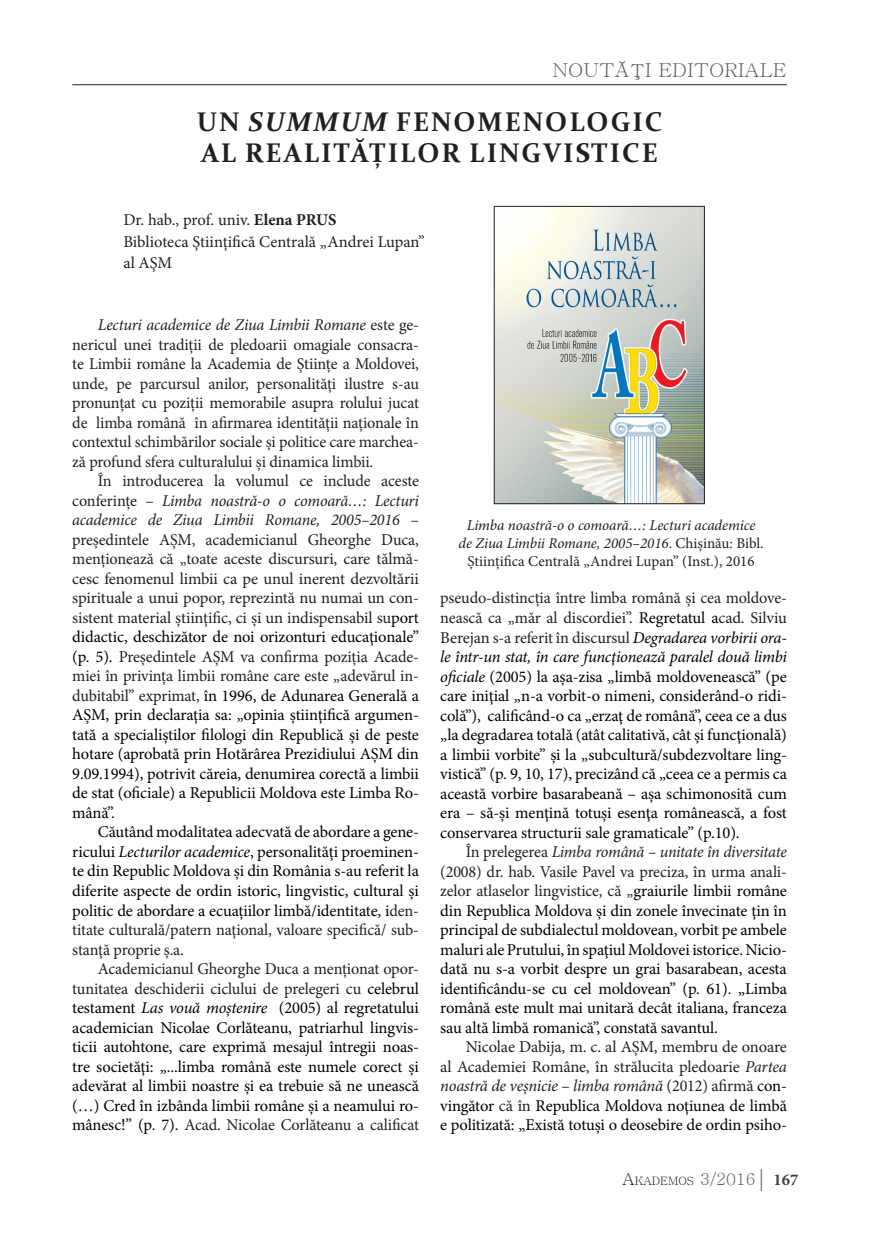
<style>
.page{position:relative;width:872px;height:1234px;background:#fff}
.page>*{position:absolute;margin:0;border:0;box-sizing:border-box;transform-origin:0 0}
.titluri{font:700 27px/31.5px "Constantia";letter-spacing:.07em;color:#231f20}
.t1{font:19.2px "Batang";color:#636366;scale:1.06 1}
.Text_de_baza{font:16.5px/19.5px "Minion Pro";letter-spacing:-.01em;color:#000;text-align:justify}
.Text_de_baza-2{font:16.5px/19.5px "Minion Pro";letter-spacing:-.01em;color:#231f20;text-align:justify}
.Autor{font:16.5px "Minion Pro";color:#231f20}
.legenda{font:italic 15px/18px "Minion Pro";letter-spacing:-.005em;color:#231f20;text-align:center}
.t2{font:11.55px "Batang";color:#231f20}
.s1{font-style:italic}
.s2{font-weight:700}
.s3{color:#000}
.s4{color:#231f20}
.s5{font-style:normal}
.s6{font-style:italic;color:#231f20}
.s7{font-size:16.5px}
.s8{font-size:16.5px;color:#636366}
.s9{font-family:"Garamond";font-size:24px;color:#636366}
.s10{font-family:"Minion Pro";font-weight:700;font-size:16.5px;color:#3e3e3f}
</style>
<div class="page">
<hr style="left:72px;top:84px;width:715px;height:1px;background:#231f20">
<img style="left:496px;top:208px;width:206px;height:294px">
<div style="left:494px;top:206px;width:210px;height:298px;border:1px solid #231f20"></div>
<p class="t1" style="left:552px;top:60px;width:222px">NOUTĂŢI EDITORIALE</p>
<p class="titluri" style="left:197px;top:105px;width:467px">UN <span class="s1">SUMMUM</span> FENOMENOLOGIC<br>AL REALITĂȚILOR LINGVISTICE</p>
<p class="Autor" style="left:123px;top:209px;width:215px">Dr. hab., prof. univ. <span class="s2">Elena PRUS</span></p>
<p class="Autor" style="left:123px;top:230px;width:303px">Biblioteca Ştiinţifică Centrală „Andrei Lupan”</p>
<p class="Autor" style="left:123px;top:251px;width:50px">al AŞM</p>
<p class="Text_de_baza-2" style="left:72px;top:315px;width:348px;text-indent:26px"><span class="s1">Lecturi academice de Ziua Limbii Romane</span> este ge&shy;nericul unei tradiții de pledoarii omagiale consacra&shy;te Limbii române la Academia de Științe a Moldovei, unde, pe parcursul anilor, personalități ilustre s-au pronunțat cu poziții memorabile asupra rolului jucat de limba română în afirmarea identității naționale în contextul schimbărilor sociale și politice care marchea&shy;ză profund sfera culturalului și dinamica limbii.</p>
<p class="Text_de_baza-2" style="left:72px;top:471px;width:348px;text-indent:26px">În introducerea la volumul ce include aceste conferințe – <span class="s1">Limba noastră-o o comoară…: Lecturi academice de Ziua Limbii Romane, 2005–2016</span> – președintele AȘM, academicianul Gheorghe Duca, menționează că „toate aceste discursuri, care tălmă&shy;cesc fenomenul limbii ca pe unul inerent dezvoltării spirituale a unui popor, reprezintă nu numai un con&shy;sistent material ştiinţific, ci şi un indispensabil su<span class="s3">port didactic, deschizător de noi orizonturi educaţionale” (p. 5).</span> Președintele AȘM va confirma poziția Acade&shy;miei în privința limbii române care este „adevărul in&shy;dubitabil” exprimat, <span class="s3">în 1996, de Adunarea Generală a AŞM, prin declaraţia sa: „opinia ştiinţifică argumen&shy;tată a specialiştilor filologi din Republică şi de peste hotare (aprobată prin Hotărârea Prezidiului AŞM din 9.09.1994), potrivit căreia, denumirea corectă a limbii de stat (oficiale) a Republicii Moldova este Limba Ro&shy;mână”.</span></p>
<p class="Text_de_baza" style="left:72px;top:822px;width:348px;text-indent:26px">Căutând modalitatea adecvată de abordare a gene&shy;ricului <span class="s1">Lecturilor academice</span>, personalități proeminen&shy;te din Republic Moldova și din România s-au referit la diferite aspecte de ordin istoric, lingvistic, cultural și politic de abordare a ecuațiilor limbă/identitate, i<span class="s4">den&shy;titate culturală/patern naţional, valoare specifică/ sub&shy;stanţă proprie ș.a.</span></p>
<p class="Text_de_baza" style="left:72px;top:958px;width:348px;text-indent:26px"><span class="s4">Academicianul Gheorghe Duca a menționat opor&shy;tunitatea deschiderii ciclului de prelegeri cu</span> celebrul testament <span class="s1">Las vouă moștenire</span> (2005) al regretatului academician Nicolae Corlăteanu, patriarhul lingvis&shy;ticii autohtone, care exprimă mesajul întregii noas&shy;tre societăţi: „...limba română este numele corect şi adevărat al limbii noastre şi ea trebuie să ne unească (…) Cred în izbânda limbii române şi a neamului ro&shy;mânesc!” (p. 7). <span class="s4">Acad. Nicolae Corlăteanu a calificat</span></p>
<p class="legenda" style="left:458px;top:516px;width:307px">Limba noastră-o o comoară…: Lecturi academice de Ziua Limbii Romane, 2005–2016<span class="s5">. Chișinău: Bibl.<br>Științifica Centrală „Andrei Lupan” (Inst.), 2016</span></p>
<p class="Text_de_baza" style="left:440px;top:588px;width:348px"><span class="s4">pseudo-distincția între limba română și cea moldove&shy;nească ca „măr al discordiei”.</span> Regretatul a<span class="s4">cad. Silviu Berejan s-a referit în discursul</span> <span class="s1">Degradarea vorbirii ora&shy;le într-un stat, în care funcţionează paralel două limbi oficiale</span> (2005) la aşa-zisa „limbă moldovenească” (pe care iniţial „n-a vorbit-o nimeni, considerând-o ridi&shy;colă”), calificând-o ca „erzaţ de română”, ceea ce a dus „la degradarea totală (atât calitativă, cât şi funcţională) a limbii vorbite” și la „subcultură/subdezvoltare ling&shy;vistică” (p. 9, 10, 17), precizând că „ceea ce a permis ca această vorbire basarabeană – aşa schimonosită cum era – să-şi menţină totuşi esenţa românească, a fost conservarea structurii sale gramaticale” (p.10).</p>
<p class="Text_de_baza" style="left:440px;top:842px;width:348px;text-indent:26px"><span class="s4">În prelegerea</span> <span class="s6">Limba română – unitate în diversitate </span><span class="s4">(2008) dr. hab. Vasile Pavel va preciza, în urma anali&shy;zelor atlaselor lingvistice, că „</span>graiurile limbii române din Republica Moldova şi din zonele învecinate ţin în principal de subdialectul moldovean, vorbit pe ambele maluri ale Prutului, în spaţiul Moldovei istorice. Nicio&shy;dată nu s-a vorbit despre un grai basarabean, acesta identificându-se cu cel moldovean” (p. 61). „Limba română este mult mai unitară decât italiana, franceza sau altă limbă romanică”, constată savantul.</p>
<p class="Text_de_baza-2" style="left:440px;top:1037px;width:348px;text-indent:26px">Nicolae Dabija, m. c. al AȘM, membru de onoare al Academiei Române, în strălucita pledoarie <span class="s1">Partea noastră de veşnicie – limba română</span> (2012) afirmă <span class="s3">con&shy;vingător</span> că în <span class="s3">Republica Moldova noţiunea de limbă e politizată: „Există totuşi o deosebire de ordin psiho-</span></p>
<p class="t2" style="left:622px;top:1175px;width:177px"><span class="s7">A</span>KADEMOS <span class="s8">3/2016</span><span class="s9">|</span> <span class="s10">167</span></p>
</div>
